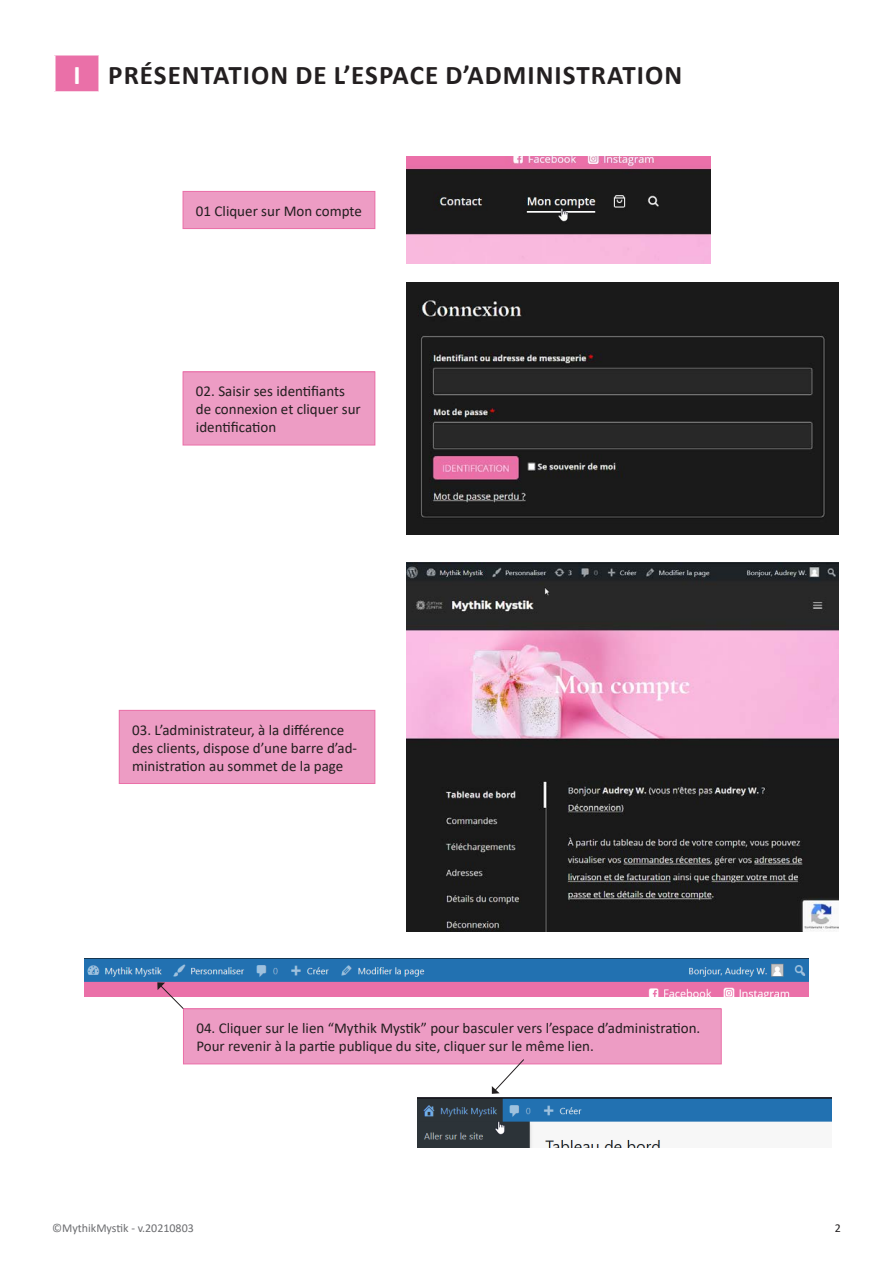
<style>
.page{position:relative;width:893px;height:1263px;background:#fff}
.page>*{position:absolute;margin:0;border:0;box-sizing:border-box;transform-origin:0 0}
.t1{font:700 27px "Calibri";letter-spacing:.04em;color:#231f20}
.t2{font:700 27px "Calibri";color:#fff}
.t3{font:15px/18px "Calibri";color:#231f20}
.t4{font:12px "Calibri";color:#6c6d70}
.t5{font:12px "Calibri";color:#231f20}
</style>
<div class="page">
<div style="left:55px;top:55px;width:44px;height:37px;background:#ea70a8"></div>
<hr style="left:54px;top:54px;width:45px;height:2px;background:#fff">
<hr style="left:54px;top:55px;width:2px;height:36px;background:#fff">
<hr style="left:98px;top:55px;width:2px;height:36px;background:#fff">
<hr style="left:54px;top:91px;width:45px;height:2px;background:#fff">
<img style="left:406px;top:156px;width:304px;height:108px">
<div style="left:183px;top:191px;width:192px;height:38px;background:#ed9cc4"></div>
<div style="left:183px;top:191px;width:192px;height:38px;border:1px solid #ea70a8"></div>
<img style="left:406px;top:282px;width:433px;height:253px">
<div style="left:183px;top:372px;width:192px;height:73px;background:#ed9cc4"></div>
<div style="left:183px;top:372px;width:192px;height:73px;border:1px solid #ea70a8"></div>
<img style="left:406px;top:563px;width:433px;height:368px">
<div style="left:119px;top:710px;width:256px;height:73px;background:#ed9cc4"></div>
<div style="left:119px;top:710px;width:256px;height:74px;border:1px solid #ea70a8"></div>
<div style="left:183px;top:1009px;width:538px;height:55px;background:#ed9cc4"></div>
<div style="left:183px;top:1008px;width:538px;height:56px;border:1px solid #ea70a8"></div>
<img style="left:85px;top:959px;width:723px;height:37px">
<svg style="left:157px;top:982px;width:27px;height:27px"></svg>
<img style="left:418px;top:1097px;width:414px;height:50px">
<svg style="left:492px;top:1059px;width:32px;height:35px"></svg>
<p class="t2" style="left:73px;top:55px;width:9px">I</p>
<p class="t1" style="left:108px;top:55px;width:575px">PRÉSENTATION DE L’ESPACE D’ADMINISTRATION</p>
<p class="t3" style="left:196px;top:201px;width:167px">01 Cliquer sur Mon compte</p>
<p class="t3" style="left:196px;top:382px;width:166px">02. Saisir ses identifiants de connexion et cliquer sur identification</p>
<p class="t3" style="left:132px;top:720px;width:227px">03. L’administrateur, à la différence des clients, dispose d’une barre d’ad&shy;ministration au sommet de la page</p>
<p class="t3" style="left:196px;top:1018px;width:505px">04. Cliquer sur le lien “Mythik Mystik” pour basculer vers l’espace d’administration.<br>Pour revenir à la partie publique du site, cliquer sur le même lien.</p>
<p class="t4" style="left:52px;top:1219px;width:143px">©MythikMystik - v.20210803</p>
<p class="t5" style="left:835px;top:1219px;width:8px">2</p>
</div>
